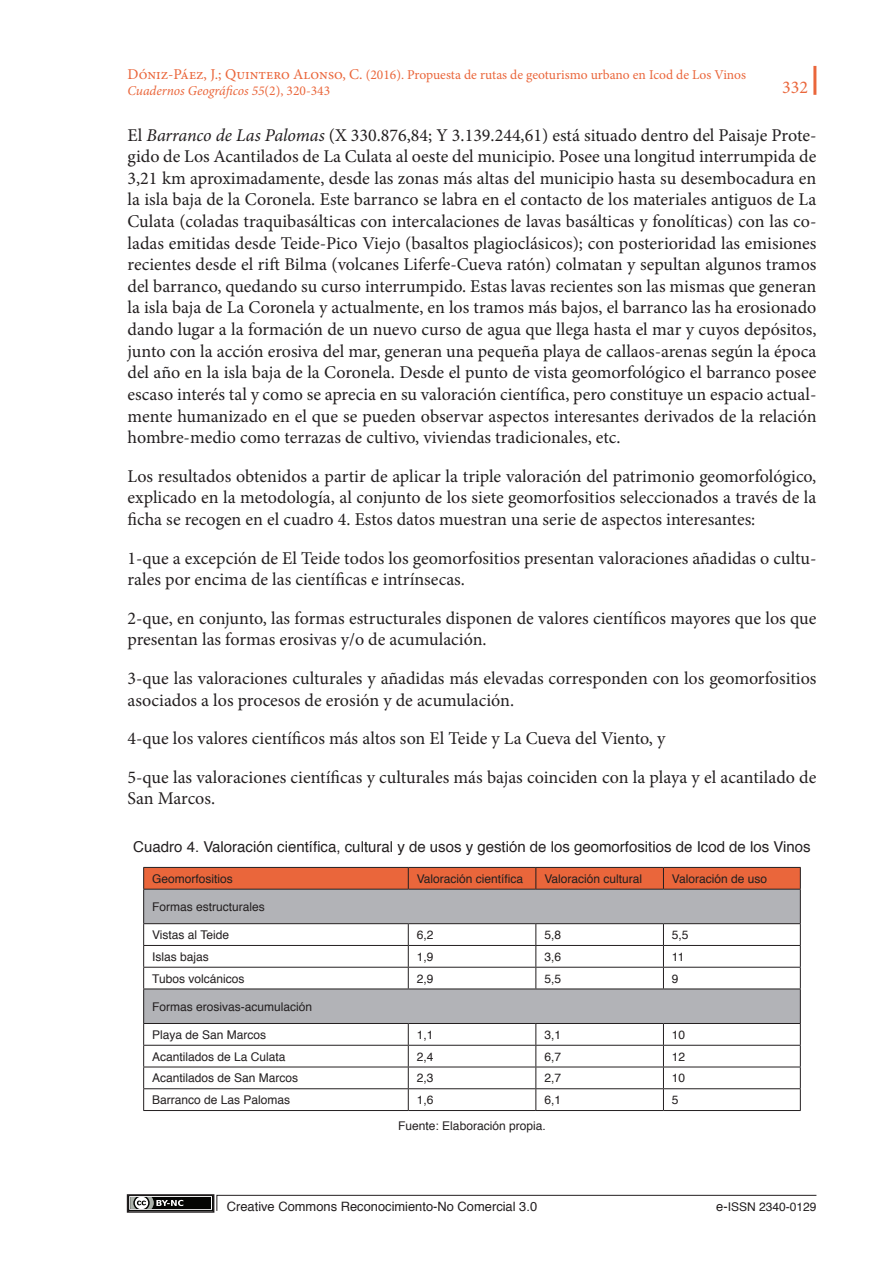
<style>
.page{position:relative;width:893px;height:1263px;background:#fff}
.page>*{position:absolute;margin:0;border:0;box-sizing:border-box;transform-origin:0 0}
.t1{font:18px/21.6px "Minion Pro";color:#231f20}
.t2{font:18px "Minion Pro";color:#ea663b}
.LEYENDAS{font:15px "Helvetica";color:#231f20}
.t3{font:13.5px/16.2px "Minion Pro";color:#ea663b}
.t4{font:12.9px "Helvetica";color:#231f20}
.TABLAS{font:12px "Helvetica";color:#231f20}
.FIGURAS{font:12px "Helvetica";color:#231f20}
.s1{font-size:15px}
.s2{font-style:italic}
.s3{font-size:12.9px}
</style>
<div class="page">
<hr style="left:813px;top:66px;width:3px;height:29px;background:#ea663b">
<div style="left:130px;top:1197px;width:81px;height:12px;background:#040503"></div>
<svg style="left:130px;top:1197px;width:53px;height:12px"></svg>
<div style="left:127px;top:1194px;width:87px;height:19px;border:2px solid #231f20"></div>
<svg style="left:216px;top:1194px;width:601px;height:17px"></svg>
<svg style="left:144px;top:890px;width:656px;height:133px;fill:#b2b3b7"></svg>
<svg style="left:143px;top:867px;width:658px;height:22px;background:#dd6139"></svg>
<hr style="left:143px;top:945px;width:265px;height:1px;background:#231f20">
<hr style="left:408px;top:945px;width:128px;height:1px;background:#231f20">
<hr style="left:536px;top:945px;width:127px;height:1px;background:#231f20">
<hr style="left:663px;top:945px;width:138px;height:1px;background:#231f20">
<hr style="left:143px;top:967px;width:265px;height:1px;background:#231f20">
<svg style="left:143px;top:924px;width:1px;height:64px"></svg>
<hr style="left:408px;top:967px;width:128px;height:1px;background:#231f20">
<svg style="left:408px;top:924px;width:1px;height:64px"></svg>
<hr style="left:536px;top:967px;width:127px;height:1px;background:#231f20">
<svg style="left:535px;top:924px;width:1px;height:64px"></svg>
<hr style="left:663px;top:967px;width:138px;height:1px;background:#231f20">
<svg style="left:663px;top:924px;width:1px;height:64px"></svg>
<svg style="left:800px;top:924px;width:1px;height:64px"></svg>
<hr style="left:143px;top:1045px;width:265px;height:1px;background:#231f20">
<hr style="left:408px;top:1045px;width:128px;height:1px;background:#231f20">
<hr style="left:536px;top:1045px;width:127px;height:1px;background:#231f20">
<hr style="left:663px;top:1045px;width:138px;height:1px;background:#231f20">
<hr style="left:143px;top:1066px;width:265px;height:1px;background:#231f20">
<hr style="left:408px;top:1066px;width:128px;height:1px;background:#231f20">
<hr style="left:536px;top:1066px;width:127px;height:1px;background:#231f20">
<hr style="left:663px;top:1066px;width:138px;height:1px;background:#231f20">
<hr style="left:143px;top:1088px;width:265px;height:1px;background:#231f20">
<svg style="left:143px;top:1024px;width:1px;height:86px"></svg>
<hr style="left:408px;top:1088px;width:128px;height:1px;background:#231f20">
<svg style="left:408px;top:1024px;width:1px;height:86px"></svg>
<hr style="left:536px;top:1088px;width:127px;height:1px;background:#231f20">
<svg style="left:535px;top:1024px;width:1px;height:86px"></svg>
<hr style="left:663px;top:1088px;width:138px;height:1px;background:#231f20">
<svg style="left:663px;top:1024px;width:1px;height:86px"></svg>
<svg style="left:800px;top:1024px;width:1px;height:86px"></svg>
<hr style="left:143px;top:1110px;width:265px;height:1px;background:#231f20">
<hr style="left:408px;top:1110px;width:128px;height:1px;background:#231f20">
<hr style="left:536px;top:1110px;width:127px;height:1px;background:#231f20">
<hr style="left:663px;top:1110px;width:138px;height:1px;background:#231f20">
<hr style="left:143px;top:889px;width:265px;height:1px;background:#231f20">
<hr style="left:143px;top:889px;width:1px;height:34px;background:#231f20">
<hr style="left:408px;top:889px;width:128px;height:1px;background:#231f20">
<hr style="left:536px;top:889px;width:127px;height:1px;background:#231f20">
<hr style="left:663px;top:889px;width:138px;height:1px;background:#231f20">
<hr style="left:800px;top:889px;width:1px;height:34px;background:#231f20">
<hr style="left:143px;top:923px;width:265px;height:1px;background:#231f20">
<hr style="left:408px;top:923px;width:128px;height:1px;background:#231f20">
<hr style="left:536px;top:923px;width:127px;height:1px;background:#231f20">
<hr style="left:663px;top:923px;width:138px;height:1px;background:#231f20">
<hr style="left:143px;top:988px;width:265px;height:1px;background:#231f20">
<hr style="left:143px;top:989px;width:1px;height:34px;background:#231f20">
<hr style="left:408px;top:988px;width:128px;height:1px;background:#231f20">
<hr style="left:536px;top:988px;width:127px;height:1px;background:#231f20">
<hr style="left:663px;top:988px;width:138px;height:1px;background:#231f20">
<hr style="left:800px;top:989px;width:1px;height:34px;background:#231f20">
<hr style="left:143px;top:1023px;width:265px;height:1px;background:#231f20">
<hr style="left:408px;top:1023px;width:128px;height:1px;background:#231f20">
<hr style="left:536px;top:1023px;width:127px;height:1px;background:#231f20">
<hr style="left:663px;top:1023px;width:138px;height:1px;background:#231f20">
<p class="t3" style="left:128px;top:66px;width:620px"><span class="s1">Dóniz-Páez, J.; Quintero Alonso, C.</span> (2016). Propuesta de rutas de geoturismo urbano en Icod de Los Vinos<br><span class="s2">Cuadernos Geográficos 55</span>(2), 320-343</p>
<p class="t1" style="left:128px;top:124px;width:690px;text-align:justify">El <span class="s2">Barranco de Las Palomas</span> (X 330.876,84; Y 3.139.244,61) está situado dentro del Paisaje Prote&shy;gido de Los Acantilados de La Culata al oeste del municipio. Posee una longitud interrumpida de 3,21 km aproximadamente, desde las zonas más altas del municipio hasta su desembocadura en la isla baja de la Coronela. Este barranco se labra en el contacto de los materiales antiguos de La Culata (coladas traquibasálticas con intercalaciones de lavas basálticas y fonolíticas) con las co&shy;ladas emitidas desde Teide-Pico Viejo (basaltos plagioclásicos); con posterioridad las emisiones recientes desde el rift Bilma (volcanes Liferfe-Cueva ratón) colmatan y sepultan algunos tramos del barranco, quedando su curso interrumpido. Estas lavas recientes son las mismas que generan la isla baja de La Coronela y actualmente, en los tramos más bajos, el barranco las ha erosionado dando lugar a la formación de un nuevo curso de agua que llega hasta el mar y cuyos depósitos, junto con la acción erosiva del mar, generan una pequeña playa de callaos-arenas según la época del año en la isla baja de la Coronela. Desde el punto de vista geomorfológico el barranco posee escaso interés tal y como se aprecia en su valoración científica, pero constituye un espacio actual&shy;mente humanizado en el que se pueden observar aspectos interesantes derivados de la relación hombre-medio como terrazas de cultivo, viviendas tradicionales, etc.</p>
<p class="t1" style="left:128px;top:465px;width:690px;text-align:justify">Los resultados obtenidos a partir de aplicar la triple valoración del patrimonio geomorfológico, explicado en la metodología, al conjunto de los siete geomorfositios seleccionados a través de la ficha se recogen en el cuadro 4. Estos datos muestran una serie de aspectos interesantes:</p>
<p class="t1" style="left:128px;top:547px;width:690px">1-que a excepción de El Teide todos los geomorfositios presentan valoraciones añadidas o cultu&shy;rales por encima de las científicas e intrínsecas.</p>
<p class="t1" style="left:128px;top:607px;width:690px">2-que, en conjunto, las formas estructurales disponen de valores científicos mayores que los que presentan las formas erosivas y/o de acumulación.</p>
<p class="t1" style="left:128px;top:667px;width:690px">3-que las valoraciones culturales y añadidas más elevadas corresponden con los geomorfositios asociados a los procesos de erosión y de acumulación.</p>
<p class="t1" style="left:128px;top:728px;width:539px">4-que los valores científicos más altos son El Teide y La Cueva del Viento, y</p>
<p class="t1" style="left:128px;top:766px;width:690px">5-que las valoraciones científicas y culturales más bajas coinciden con la playa y el acantilado de<br>San Marcos.</p>
<p class="LEYENDAS" style="left:133px;top:835px;width:679px">Cuadro 4. Valoración científica, cultural y de usos y gestión de los geomorfositios de Icod de los Vinos</p>
<p class="TABLAS" style="left:152px;top:869px;width:82px">Geomorfositios</p>
<p class="TABLAS" style="left:417px;top:869px;width:108px">Valoración científica</p>
<p class="TABLAS" style="left:544px;top:869px;width:99px">Valoración cultural</p>
<p class="TABLAS" style="left:672px;top:869px;width:97px">Valoración de uso</p>
<p class="TABLAS" style="left:152px;top:897px;width:114px">Formas estructurales</p>
<p class="TABLAS" style="left:152px;top:925px;width:78px">Vistas al Teide</p>
<p class="TABLAS" style="left:417px;top:925px;width:18px">6,2</p>
<p class="TABLAS" style="left:544px;top:925px;width:18px">5,8</p>
<p class="TABLAS" style="left:672px;top:925px;width:18px">5,5</p>
<p class="TABLAS" style="left:152px;top:947px;width:58px">Islas bajas</p>
<p class="TABLAS" style="left:417px;top:947px;width:18px">1,9</p>
<p class="TABLAS" style="left:544px;top:947px;width:18px">3,6</p>
<p class="TABLAS" style="left:672px;top:947px;width:14px">11</p>
<p class="TABLAS" style="left:152px;top:969px;width:94px">Tubos volcánicos</p>
<p class="TABLAS" style="left:417px;top:969px;width:18px">2,9</p>
<p class="TABLAS" style="left:544px;top:969px;width:18px">5,5</p>
<p class="TABLAS" style="left:672px;top:969px;width:8px">9</p>
<p class="TABLAS" style="left:152px;top:997px;width:162px">Formas erosivas-acumulación</p>
<p class="TABLAS" style="left:152px;top:1025px;width:116px">Playa de San Marcos</p>
<p class="TABLAS" style="left:417px;top:1025px;width:18px">1,1</p>
<p class="TABLAS" style="left:544px;top:1025px;width:18px">3,1</p>
<p class="TABLAS" style="left:672px;top:1025px;width:15px">10</p>
<p class="TABLAS" style="left:152px;top:1047px;width:135px">Acantilados de La Culata</p>
<p class="TABLAS" style="left:417px;top:1047px;width:18px">2,4</p>
<p class="TABLAS" style="left:544px;top:1047px;width:18px">6,7</p>
<p class="TABLAS" style="left:672px;top:1047px;width:15px">12</p>
<p class="TABLAS" style="left:152px;top:1069px;width:148px">Acantilados de San Marcos</p>
<p class="TABLAS" style="left:417px;top:1069px;width:18px">2,3</p>
<p class="TABLAS" style="left:544px;top:1069px;width:18px">2,7</p>
<p class="TABLAS" style="left:672px;top:1069px;width:15px">10</p>
<p class="TABLAS" style="left:152px;top:1091px;width:140px">Barranco de Las Palomas</p>
<p class="TABLAS" style="left:417px;top:1091px;width:18px">1,6</p>
<p class="TABLAS" style="left:544px;top:1091px;width:18px">6,1</p>
<p class="TABLAS" style="left:672px;top:1091px;width:8px">5</p>
<p class="FIGURAS" style="left:398px;top:1116px;width:149px">Fuente: Elaboración propia.</p>
<p class="t2" style="left:782px;top:75px;width:27px">332</p>
<p class="t4" style="left:227px;top:1196px;width:312px">Creative Commons Reconocimiento-No Comercial 3.0</p>
<p class="TABLAS" style="left:716px;top:1197px;width:102px"><span class="s3">e-</span>ISSN 2340-0129</p>
</div>
